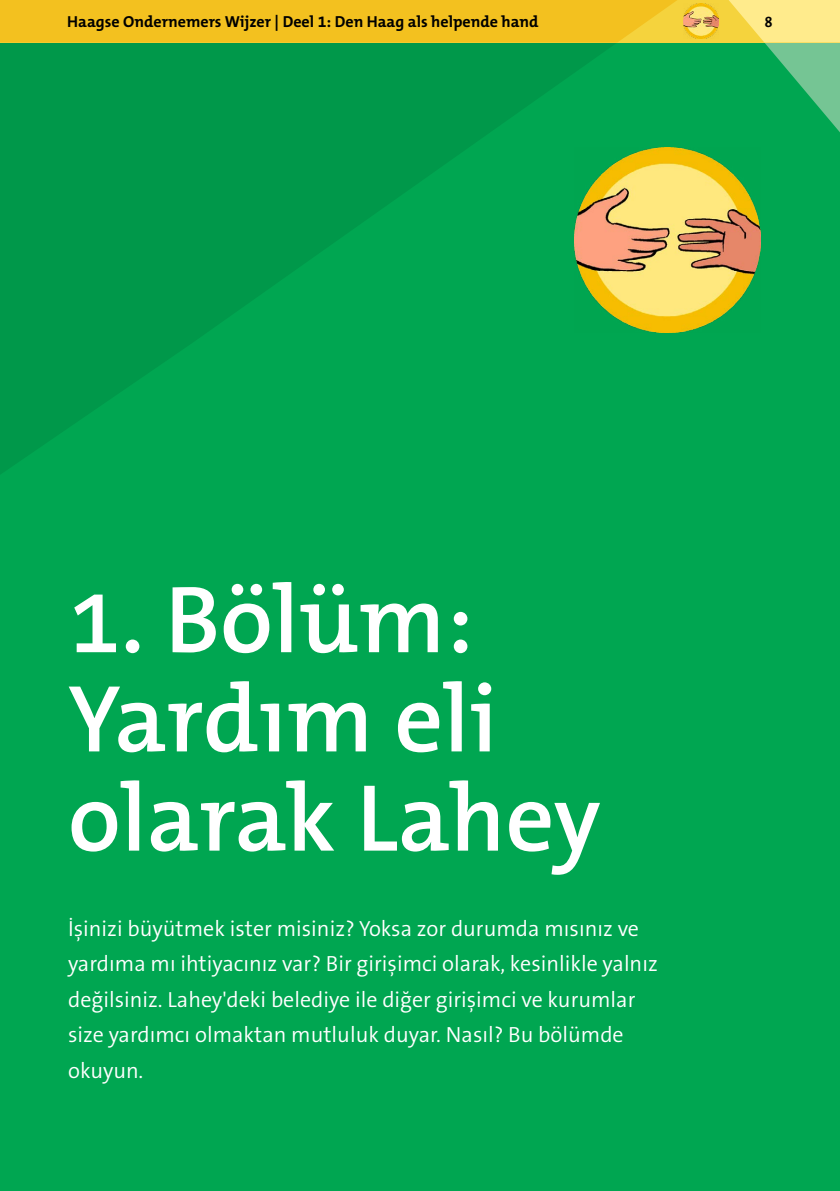
<style>
.page{position:relative;width:840px;height:1191px;background:#fff}
.page>*{position:absolute;margin:0;border:0;box-sizing:border-box;transform-origin:0 0}
.t1{font:600 96px/99.2px "The Mix B W6";color:#fff}
.t2{font:300 22px/35.4px "The Sans B W4";color:#fff}
.t3{font:700 16px "The Mix B W7";color:#000}
.t4{font:700 15px "The Sans B W7";color:#000}
</style>
<div class="page">
<div style="left:0;top:43px;width:839px;height:1148px;background:#00a651"></div>
<svg style="left:161px;top:43px;width:455px;height:321px;fill:#00984a"></svg>
<svg style="left:0;top:43px;width:161px;height:431px;fill:#00984a"></svg>
<svg style="left:714px;top:0;width:125px;height:131px"></svg>
<svg style="left:0;top:0;width:701px;height:43px;background:#f3c221"></svg>
<img style="left:683px;top:4px;width:34px;height:34px">
<img style="left:574px;top:147px;width:186px;height:186px">
<p class="t3" style="left:67px;top:12px;width:472px">Haagse Ondernemers Wijzer | Deel 1: Den Haag als helpende hand</p>
<p class="t4" style="left:764px;top:12px;width:10px">8</p>
<h1 class="t1" style="left:68px;top:570px;width:533px">1. Bölüm:<br>Yardım eli olarak Lahey</h1>
<p class="t2" style="left:68px;top:910px;width:591px">İşinizi büyütmek ister misiniz? Yoksa zor durumda mısınız ve yardıma mı ihtiyacınız var? Bir girişimci olarak, kesinlikle yalnız değilsiniz. Lahey'deki belediye ile diğer girişimci ve kurumlar size yardımcı olmaktan mutluluk duyar. Nasıl? Bu bölümde okuyun.</p>
</div>
